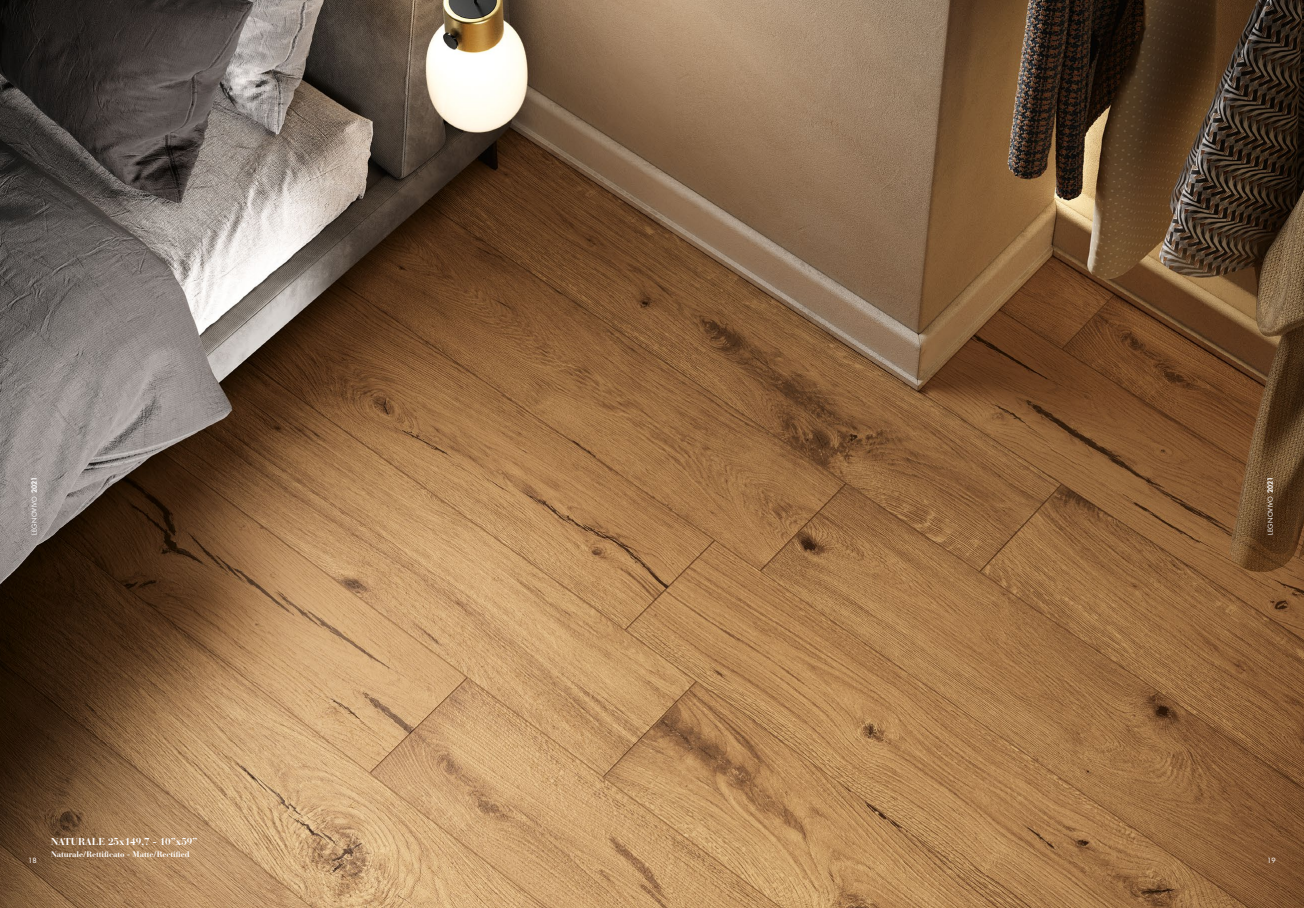
<style>
.page{position:relative;width:1304px;height:908px;background:#fff}
.page>*{position:absolute;margin:0;border:0;box-sizing:border-box;transform-origin:0 0}
.t1{font:700 10px "Bauer Bodoni Std";color:#fff}
.t2{font:700 8px "Bauer Bodoni Std";color:#fff}
.t3{font:7px "Futura Std";color:#fff}
.t4{font:6.5px "Futura Std";letter-spacing:.025em;color:#fff}
.s1{font-weight:800;font-size:7px}
</style>
<div class="page">
<img style="left:0;top:0;width:1304px;height:907px">
<p class="t4" style="left:30px;top:534px;width:60px;rotate:-90deg">LEGNOVIVO <span class="s1">2021</span></p>
<p class="t4" style="left:1266px;top:534px;width:60px;rotate:-90deg">LEGNOVIVO <span class="s1">2021</span></p>
<p class="t1" style="left:51px;top:835px;width:148px">NATURALE 25x149,7 - 10”x59”</p>
<p class="t2" style="left:51px;top:848px;width:140px">Naturale/Rettificato - Matte/Rectified</p>
<p class="t3" style="left:28px;top:855px;width:10px">18</p>
<p class="t3" style="left:1267px;top:855px;width:10px">19</p>
</div>
